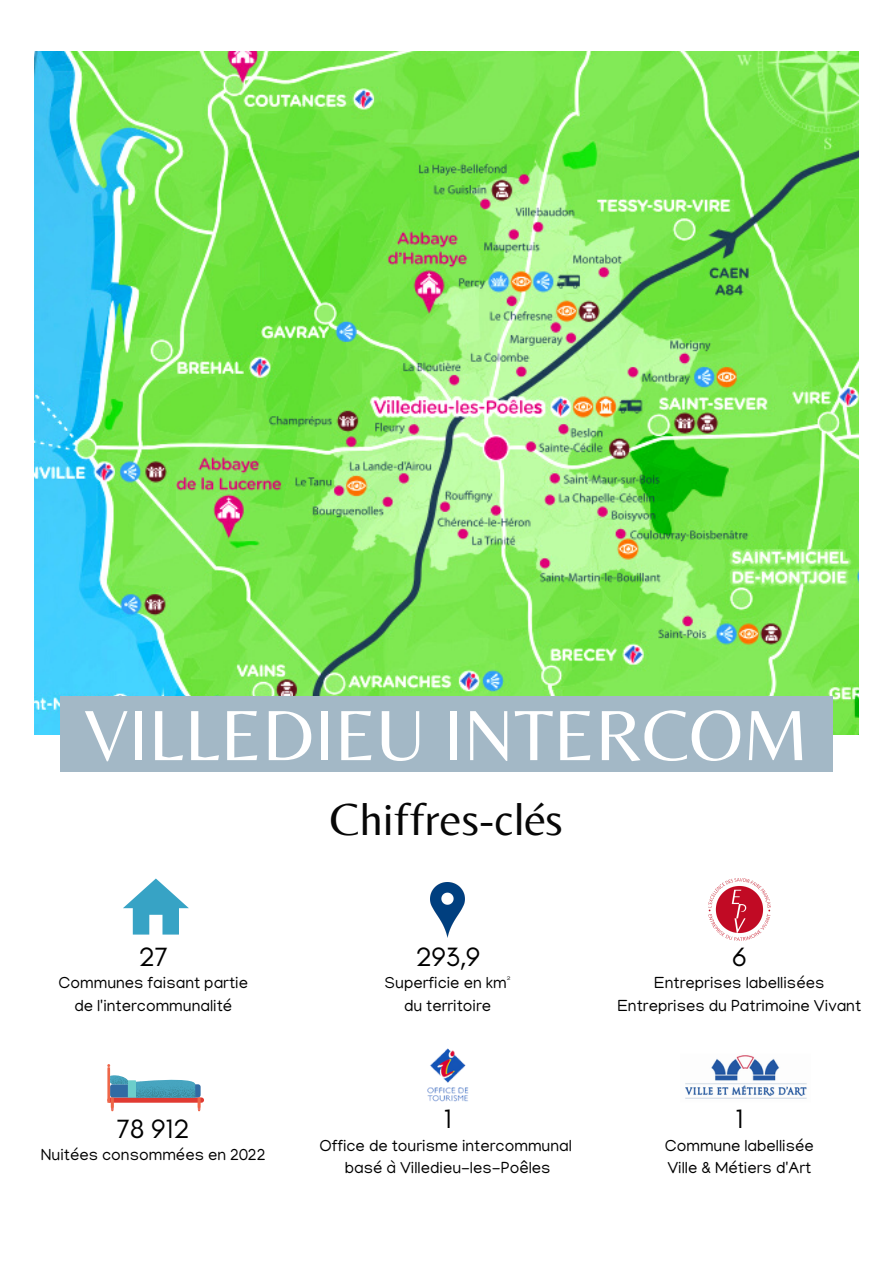
<style>
.page{position:relative;width:893px;height:1264px;background:#fff}
.page>*{position:absolute;margin:0;border:0;box-sizing:border-box;transform-origin:0 0}
.t1{font:73.95px "Belleza";color:#fff}
.t2{font:46.8px "Belleza";color:#070707}
.t3{font:27px "Glacial Indifference";color:#000}
.t4{font:16.5px "Manjari";color:#000}
</style>
<div class="page">
<img style="left:35px;top:52px;width:823px;height:682px">
<div style="left:60px;top:696px;width:772px;height:76px;background:#a3b8c6"></div>
<img style="left:430px;top:882px;width:34px;height:55px">
<svg style="left:107px;top:1097px;width:97px;height:5px"></svg>
<svg style="left:107px;top:1064px;width:93px;height:47px"></svg>
<img style="left:708px;top:878px;width:62px;height:62px">
<img style="left:427px;top:1048px;width:42px;height:54px">
<svg style="left:123px;top:878px;width:66px;height:56px"></svg>
<img style="left:685px;top:1055px;width:122px;height:44px">
<p class="t1" style="left:84px;top:691px;width:726px">VILLEDIEU INTERCOM</p>
<p class="t3" style="left:138px;top:939px;width:31px">27</p>
<p class="t4" style="left:58px;top:976px;width:191px">Communes faisant partie</p>
<p class="t4" style="left:74px;top:998px;width:159px">de l'intercommunalité</p>
<p class="t3" style="left:117px;top:1111px;width:74px">78 912</p>
<p class="t4" style="left:41px;top:1147px;width:226px">Nuitées consommées en 2022</p>
<p class="t2" style="left:330px;top:792px;width:234px">Chiffres-clés</p>
<p class="t3" style="left:415px;top:939px;width:66px">293,9</p>
<p class="t4" style="left:384px;top:976px;width:127px">Superficie en km²</p>
<p class="t4" style="left:404px;top:998px;width:89px">du territoire</p>
<p class="t3" style="left:444px;top:1102px;width:9px">1</p>
<p class="t4" style="left:319px;top:1138px;width:254px">Office de tourisme intercommunal</p>
<p class="t4" style="left:345px;top:1161px;width:207px">basé à Villedieu-les-Poêles</p>
<p class="t3" style="left:732px;top:939px;width:15px">6</p>
<p class="t4" style="left:654px;top:976px;width:172px">Entreprises labellisées</p>
<p class="t4" style="left:617px;top:998px;width:245px">Entreprises du Patrimoine Vivant</p>
<p class="t3" style="left:735px;top:1102px;width:9px">1</p>
<p class="t4" style="left:664px;top:1138px;width:150px">Commune labellisée</p>
<p class="t4" style="left:667px;top:1161px;width:145px">Ville &amp; Métiers d'Art</p>
</div>
